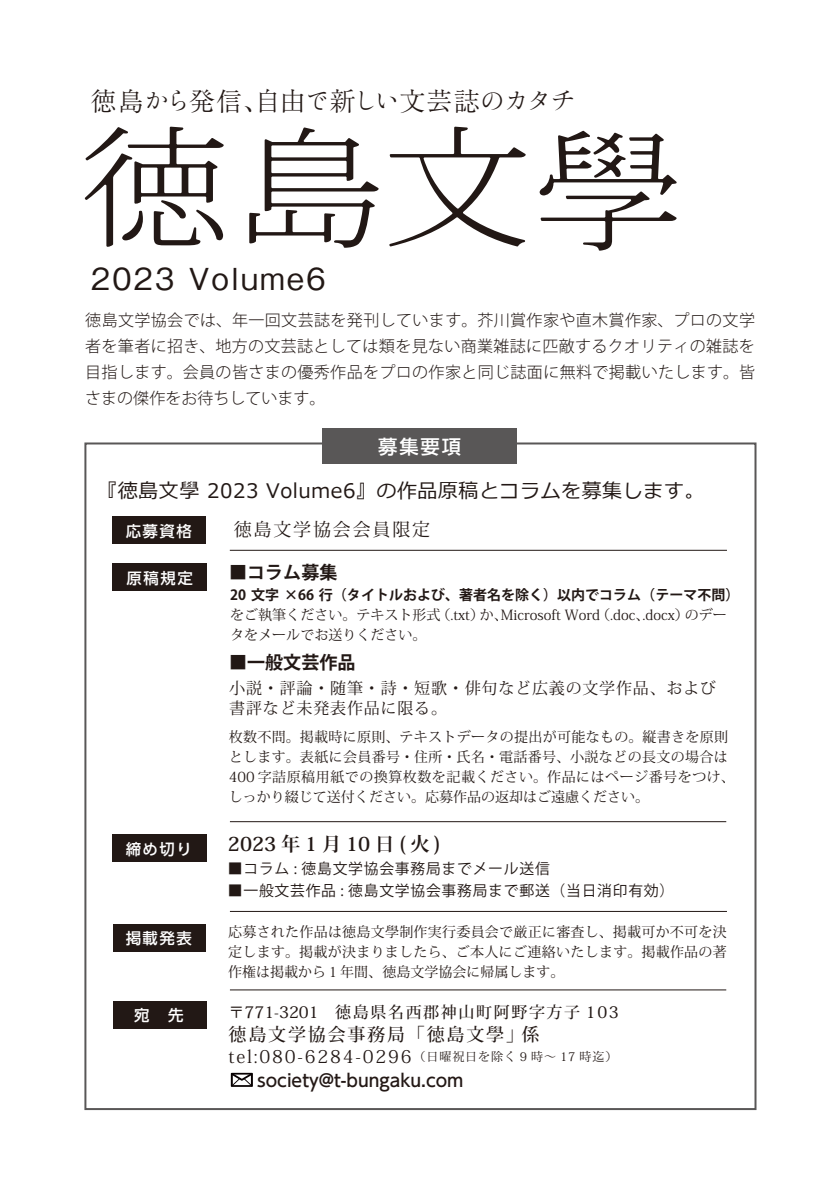
<style>
.page{position:relative;width:840px;height:1191px;background:#fff}
.page>*{position:absolute;margin:0;border:0;box-sizing:border-box;transform-origin:0 0}
.t1{font:500 30.2px "Gothic BBB Pr 6";letter-spacing:.075em;color:#221815}
.t2{font:300 26px "Ryumin Pro";letter-spacing:.05em;color:#221815}
.t3{font:20px "Meiryo";letter-spacing:.025em;color:#221815}
.t4{font:700 19.2px "Koz Min Pro";letter-spacing:.25em;color:#221815}
.t5{font:500 19.2px "UD Shin Go Pro";color:#fff}
.t6{font:500 18px "Koz Min Pro";letter-spacing:.1em;color:#221815}
.t7{font:700 18px "Koz Go Pro";color:#221815}
.t8{font:18px "Koz Min Pro";letter-spacing:.1em;color:#221815}
.t9{font:17.8px "Koz Min Pro";letter-spacing:.1em;color:#221815}
.t10{font:500 17.2px "UD Shin Go Pro";color:#231815}
.t11{font:300 16px/26px "Koz Go Pro";letter-spacing:.025em;color:#221815;text-align:justify}
.t12{font:16px/20px "Koz Min Pro";letter-spacing:.05em;color:#221815}
.t13{font:500 16px "Koz Min Pro";letter-spacing:.1em;color:#221815}
.t14{font:500 15.4px "UD Shin Go Pro";letter-spacing:.1em;color:#fff}
.t15{font:14.8px "Koz Go Pro";letter-spacing:.05em;color:#221815}
.t16{font:14px/20px "Koz Min Pro";letter-spacing:.02em;color:#221815}
.t17{font:14px/20px "Koz Min Pro";color:#221815}
.t18{font:700 14px "Koz Go Pro";color:#221815}
.s1{font-family:"Ryumin Std Light KO";font-weight:400;font-size:24.8px}
.s2{font-size:12px}
</style>
<div class="page">
<div style="left:112px;top:516px;width:94px;height:28px;background:#221815"></div>
<hr style="left:230px;top:550px;width:496px;height:1px;background:#221815">
<hr style="left:230px;top:911px;width:496px;height:1px;background:#221815">
<hr style="left:230px;top:989px;width:495px;height:1px;background:#221815">
<hr style="left:230px;top:821px;width:495px;height:1px;background:#221815">
<div style="left:322px;top:428px;width:194px;height:36px;background:#595757"></div>
<div style="left:112px;top:563px;width:94px;height:28px;background:#221815"></div>
<div style="left:112px;top:834px;width:94px;height:28px;background:#221815"></div>
<div style="left:113px;top:924px;width:92px;height:27px;background:#221815"></div>
<div style="left:113px;top:1000px;width:93px;height:28px;background:#221815"></div>
<svg style="left:85px;top:127px;width:138px;height:120px"></svg>
<svg style="left:249px;top:127px;width:129px;height:121px"></svg>
<svg style="left:389px;top:127px;width:136px;height:119px"></svg>
<svg style="left:539px;top:131px;width:137px;height:120px"></svg>
<svg style="left:231px;top:1072px;width:22px;height:14px"></svg>
<h2 class="t2" style="left:90px;top:81px;width:486px">徳島<span class="s1">から</span>発信、自由<span class="s1">で</span>新<span class="s1">しい</span>文芸誌<span class="s1">のカタチ</span></h2>
<h1 class="t1" style="left:91px;top:254px;width:236px">2023 Volume6</h1>
<p class="t11" style="left:85px;top:307px;width:671px">徳島文学協会では、年一回文芸誌を発刊しています。芥川賞作家や直木賞作家、プロの文学者を筆者に招き、地方の文芸誌としては類を見ない商業雑誌に匹敵するクオリティの雑誌を目指します。会員の皆さまの優秀作品をプロの作家と同じ誌面に無料で掲載いたします。皆さまの傑作をお待ちしています。</p>
<h3 class="t5" style="left:378px;top:431px;width:84px">募集要項</h3>
<h3 class="t3" style="left:97px;top:477px;width:608px">『徳島文學 2023 Volume6』の作品原稿とコラムを募集します。</h3>
<p class="t14" style="left:126px;top:518px;width:68px">応募資格</p>
<p class="t14" style="left:126px;top:565px;width:68px">原稿規定</p>
<p class="t8" style="left:234px;top:517px;width:198px">徳島文学協会会員限定</p>
<p class="t7" style="left:229px;top:560px;width:109px">■コラム募集</p>
<p class="t18" style="left:230px;top:586px;width:510px">20 文字 ×66 行（タイトルおよび、著者名を除く）以内でコラム（テーマ不問）</p>
<p class="t17" style="left:230px;top:604px;width:498px">をご執筆ください。テキスト形式（.txt）か、Microsoft Word（.doc、.docx）のデータをメールでお送りください。</p>
<p class="t7" style="left:229px;top:651px;width:127px">■一般文芸作品</p>
<p class="t14" style="left:126px;top:836px;width:68px">締め切り</p>
<p class="t14" style="left:126px;top:925px;width:68px">掲載発表</p>
<p class="t14" style="left:134px;top:1002px;width:51px">宛　先</p>
<p class="t12" style="left:229px;top:677px;width:488px">小説・評論・随筆・詩・短歌・俳句など広義の文学作品、および書評など未発表作品に限る。</p>
<p class="t16" style="left:229px;top:726px;width:507px">枚数不問。掲載時に原則、テキストデータの提出が可能なもの。縦書きを原則とします。表紙に会員番号・住所・氏名・電話番号、小説などの長文の場合は400 字詰原稿用紙での換算枚数を記載ください。作品にはページ番号をつけ、しっかり綴じて送付ください。応募作品の返却はご遠慮ください。</p>
<h3 class="t4" style="left:228px;top:829px;width:214px">2023年1月10日(火)</h3>
<p class="t15" style="left:228px;top:858px;width:323px">■コラム : 徳島文学協会事務局までメール送信</p>
<p class="t15" style="left:228px;top:880px;width:447px">■一般文芸作品 : 徳島文学協会事務局まで郵送（当日消印有効）</p>
<p class="t16" style="left:228px;top:921px;width:500px;text-align:justify">応募された作品は徳島文學制作実行委員会で厳正に審査し、掲載可か不可を決定します。掲載が決まりましたら、ご本人にご連絡いたします。掲載作品の著作権は掲載から１年間、徳島文学協会に帰属します。</p>
<p class="t13" style="left:228px;top:1000px;width:391px">〒771-3201 徳島県名西郡神山町阿野字方子 103</p>
<p class="t6" style="left:228px;top:1022px;width:312px">徳島文学協会事務局「徳島文學」係</p>
<p class="t9" style="left:228px;top:1044px;width:390px">tel:080-6284-0296<span class="s2">（日曜祝日を除く 9 時～ 17 時迄）</span></p>
<p class="t10" style="left:257px;top:1066px;width:208px">society@t-bungaku.com</p>
</div>
